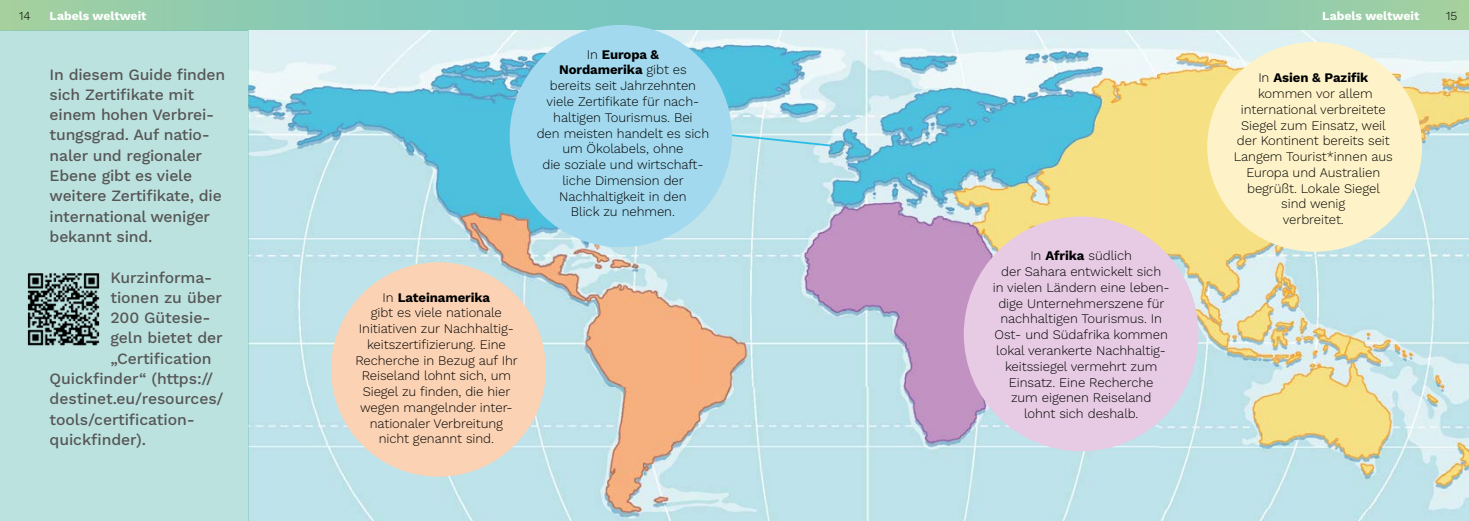
<style>
.page{position:relative;width:1469px;height:521px;background:#fff}
.page>*{position:absolute;margin:0;border:0;box-sizing:border-box;transform-origin:0 0}
.t1{font:500 15.75px/20.3px "Work Sans";letter-spacing:-.01em;color:#565655}
.t2{font:300 13.12px/15.8px "Work Sans";letter-spacing:-.005em;color:#000;text-align:center}
.t3{font:700 12.25px "Work Sans";color:#fff}
.t4{font:300 12.25px "Work Sans";color:#000}
.s1{font-weight:700}
</style>
<div class="page">
<div style="left:734px;top:0;width:734px;height:30px;background:linear-gradient(to right,#70c4c6,#9fcfa4)"></div>
<div style="left:0;top:0;width:734px;height:30px;background:linear-gradient(to right,#9fcfa3,#70c4c6)"></div>
<img style="left:248px;top:30px;width:1220px;height:491px">
<div style="left:331px;top:262px;width:215px;height:215px;background:#fbd2b3;border-radius:50%"></div>
<div style="left:509px;top:25px;width:223px;height:222px;background:#a2d9ee;border-radius:50%"></div>
<div style="left:963px;top:217px;width:235px;height:234px;background:#e7cae3;border-radius:50%"></div>
<div style="left:1207px;top:42px;width:214px;height:210px;background:#fef3c8;border-radius:50%"></div>
<svg style="left:731px;top:133px;width:101px;height:14px"></svg>
<div style="left:0;top:30px;width:248px;height:491px;background:#bbe2df"></div>
<img style="left:27px;top:273px;width:73px;height:73px">
<p class="t4" style="left:19px;top:7px;width:13px">14</p>
<p class="t3" style="left:50px;top:6px;width:99px">Labels weltweit</p>
<p class="t3" style="left:1322px;top:6px;width:99px">Labels weltweit</p>
<p class="t4" style="left:1445px;top:7px;width:13px">15</p>
<p class="t1" style="left:50px;top:63px;width:177px">In diesem Guide finden sich Zertifi kate mit einem hohen Verbrei&shy;tungsgrad. Auf natio&shy;naler und regionaler<br>Ebene gibt es viele weitere Zertifi kate, die international weniger bekannt sind.</p>
<p class="t1" style="left:110px;top:266px;width:103px">Kurzinforma-</p>
<p class="t1" style="left:110px;top:287px;width:113px">tionen zu über</p>
<p class="t1" style="left:110px;top:307px;width:102px">200 Gütesie-</p>
<p class="t1" style="left:110px;top:327px;width:114px">geln bietet der</p>
<p class="t1" style="left:110px;top:348px;width:103px">„Certification</p>
<p class="t1" style="left:50px;top:368px;width:165px">Quickfi nder“ (https://</p>
<p class="t1" style="left:50px;top:388px;width:175px">destinet.eu/resources/</p>
<p class="t1" style="left:50px;top:408px;width:147px">tools/certification-</p>
<p class="t1" style="left:50px;top:429px;width:98px">quickfinder).</p>
<p class="t2" style="left:536px;top:46px;width:174px">In <span class="s1">Europa &amp;<br>Nordamerika</span> gibt es<br>bereits seit Jahrzehnten viele Zertifikate für nach&shy;haltigen Tourismus. Bei<br>den meisten handelt es sich um Ökolabels, ohne<br>die soziale und wirtschaft&shy;liche Dimension der<br>Nachhaltigkeit in den<br>Blick zu nehmen.</p>
<p class="t2" style="left:355px;top:289px;width:164px">In <span class="s1">Lateinamerika<br></span>gibt es viele nationale<br>Initiativen zur Nachhaltig&shy;keitszertifizierung. Eine<br>Recherche in Bezug auf Ihr<br>Reiseland lohnt sich, um<br>Siegel zu finden, die hier wegen mangelnder inter&shy;nationaler Verbreitung nicht genannt sind.</p>
<p class="t2" style="left:992px;top:248px;width:178px">In <span class="s1">Afrika</span> südlich<br>der Sahara entwickelt sich<br>in vielen Ländern eine leben&shy;dige Unternehmerszene für nachhaltigen Tourismus. In<br>Ost- und Südafrika kommen lokal verankerte Nachhaltig&shy;keitssiegel vermehrt zum<br>Einsatz. Eine Recherche<br>zum eigenen Reiseland<br>lohnt sich deshalb.</p>
<p class="t2" style="left:1233px;top:69px;width:161px">In <span class="s1">Asien &amp; Pazifik </span>kommen vor allem international verbreitete<br>Siegel zum Einsatz, weil der Kontinent bereits seit<br>Langem Tourist*innen aus<br>Europa und Australien begrüßt. Lokale Siegel sind wenig<br>verbreitet.</p>
</div>
